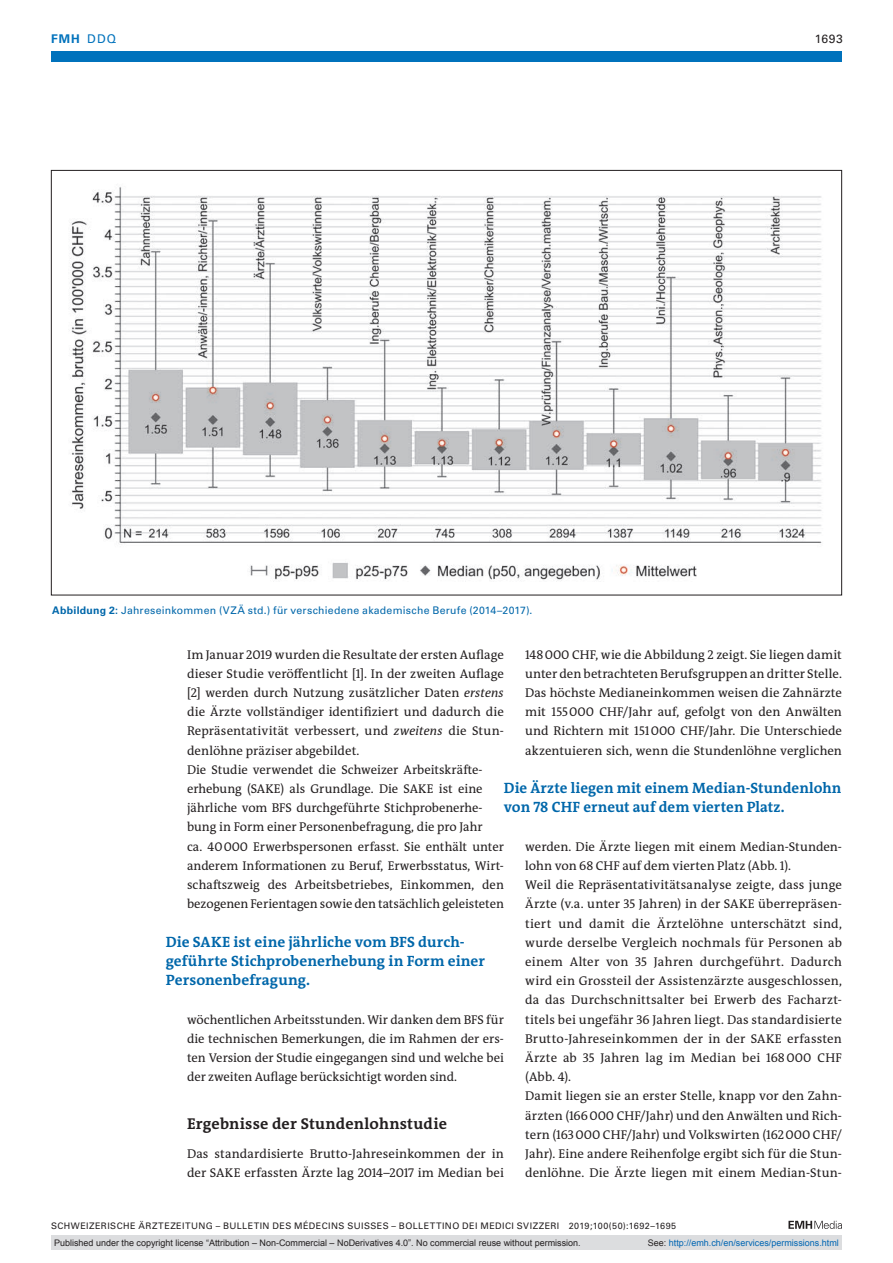
<style>
.page{position:relative;width:893px;height:1263px;background:#fff}
.page>*{position:absolute;margin:0;border:0;box-sizing:border-box;transform-origin:0 0}
.t1{font:700 15.75px "The Antiqua B W7";letter-spacing:.01em;color:#231f20}
.t2{font:700 15px/19.2px "The Antiqua B W7";letter-spacing:.005em;color:#0067aa}
.t3{font:12.75px/19.2px "The Antiqua B W5 Plain";letter-spacing:.005em;color:#231f20}
.t4{font:700 12px "Univers LT Std";color:#0072bc}
.t5{font:12px "Univers LT Std";color:#231f20}
.t6{font:10.5px "Univers LT Std";letter-spacing:.025em;color:#0067aa}
.t7{font:9px "Arial";color:#231f20}
.t8{font:9px "Univers LT Std";letter-spacing:.05em;color:#231f20}
.t9{font:9px "Arial";color:#0166b3}
.s1{font-weight:400}
.s2{font-weight:700}
.s3{font-style:italic}
.s4{color:#231f20}
</style>
<div class="page">
<svg style="left:788px;top:1221px;width:54px;height:8px"></svg>
<div style="left:51px;top:51px;width:791px;height:11px;background:#0072bc"></div>
<img style="left:70px;top:187px;width:752px;height:395px">
<div style="left:51px;top:1235px;width:791px;height:15px;background:#dcdddf"></div>
<p class="t4" style="left:51px;top:31px;width:67px">FMH <span class="s1">DDQ</span></p>
<p class="t5" style="left:815px;top:31px;width:30px">1693</p>
<p class="t6" style="left:52px;top:604px;width:482px"><span class="s2">Abbildung 2:</span> Jahreseinkommen (VZÄ std.) für verschiedene akademische Berufe (2014–2017).</p>
<p class="t3" style="left:187px;top:645px;width:318px">Im Januar 2019 wurden die Resultate der ersten Auflage dieser Studie veröffentlicht [1]. In der zweiten Auflage [2] werden durch Nutzung zusätzlicher Daten <span class="s3">erstens </span>die Ärzte vollständiger identifiziert und dadurch die Repräsentativität verbessert, und <span class="s3">zweitens</span> die Stun&shy;denlöhne präziser abgebildet.<br>Die Studie verwendet die Schweizer Arbeitskräfte&shy;erhebung (SAKE) als Grundlage. Die SAKE ist eine jährliche vom BFS durchgeführte Stichprobenerhe&shy;bung in Form einer Personenbefragung, die pro Jahr<br>ca. 40000 Erwerbspersonen erfasst. Sie enthält unter anderem Informationen zu Beruf, Erwerbsstatus, Wirt&shy;schaftszweig des Arbeitsbetriebes, Einkommen, den bezogenen Ferientagen sowie den tatsächlich geleisteten</p>
<p class="t3" style="left:525px;top:645px;width:318px;text-align:justify">148000 CHF, wie die Abbildung 2 zeigt. Sie liegen damit unter den betrachteten Berufsgruppen an dritter Stelle.<br>Das höchste Medianeinkommen weisen die Zahnärzte mit 155000 CHF/Jahr auf, gefolgt von den Anwälten und Richtern mit 151000 CHF/Jahr. Die Unterschiede akzentuieren sich, wenn die Stundenlöhne verglichen</p>
<p class="t2" style="left:504px;top:778px;width:339px">Die Ärzte liegen mit einem Median-Stundenlohn von 78 CHF erneut auf dem vierten Platz.</p>
<p class="t3" style="left:525px;top:837px;width:318px">werden. Die Ärzte liegen mit einem Median-Stunden&shy;lohn von 68 CHF auf dem vierten Platz (Abb. 1).<br>Weil die Repräsentativitätsanalyse zeigte, dass junge Ärzte (v.a. unter 35 Jahren) in der SAKE überrepräsen&shy;tiert und damit die Ärztelöhne unterschätzt sind, wurde derselbe Vergleich nochmals für Personen ab einem Alter von 35 Jahren durchgeführt. Dadurch wird ein Grossteil der Assistenzärzte ausgeschlossen, da das Durchschnittsalter bei Erwerb des Facharzt&shy;titels bei ungefähr 36 Jahren liegt. Das standardisierte Brutto-Jahreseinkommen der in der SAKE erfassten Ärzte ab 35 Jahren lag im Median bei 168000 CHF (Abb. 4).<br>Damit liegen sie an erster Stelle, knapp vor den Zahn&shy;ärzten (166000 CHF/Jahr) und den Anwälten und Rich&shy;tern (163000 CHF/Jahr) und Volkswirten (162000 CHF/ Jahr). Eine andere Reihenfolge ergibt sich für die Stun&shy;denlöhne. Die Ärzte liegen mit einem Median-Stun-</p>
<p class="t2" style="left:166px;top:932px;width:321px">Die SAKE ist eine jährliche vom BFS durch&shy;geführte Stichprobenerhebung in Form einer<br>Personenbefragung.</p>
<p class="t3" style="left:187px;top:1010px;width:318px;text-align:justify">wöchentlichen Arbeitsstunden. Wir danken dem BFS für die technischen Bemerkungen, die im Rahmen der ers&shy;ten Version der Studie eingegangen sind und welche bei der zweiten Auflage berücksichtigt worden sind.</p>
<p class="t1" style="left:187px;top:1114px;width:261px">Ergebnisse der Stundenlohnstudie</p>
<p class="t3" style="left:187px;top:1144px;width:318px">Das standardisierte Brutto-Jahreseinkommen der in der SAKE erfassten Ärzte lag 2014–2017 im Median bei</p>
<p class="t8" style="left:51px;top:1220px;width:627px">SCHWEIZERISCHE ÄRZTEZEITUNG – BULLETIN DES MÉDECINS SUISSES – BOLLETTINO DEI MEDICI SVIZZERI 2019;100(50):1692–1695</p>
<p class="t7" style="left:54px;top:1237px;width:528px">Published under the copyright license “Attribution – Non-Commercial – NoDerivatives 4.0”. No commercial reuse without permission.</p>
<p class="t9" style="left:648px;top:1237px;width:193px"><span class="s4">See:</span> http://emh.ch/en/services/permissions.html</p>
</div>
